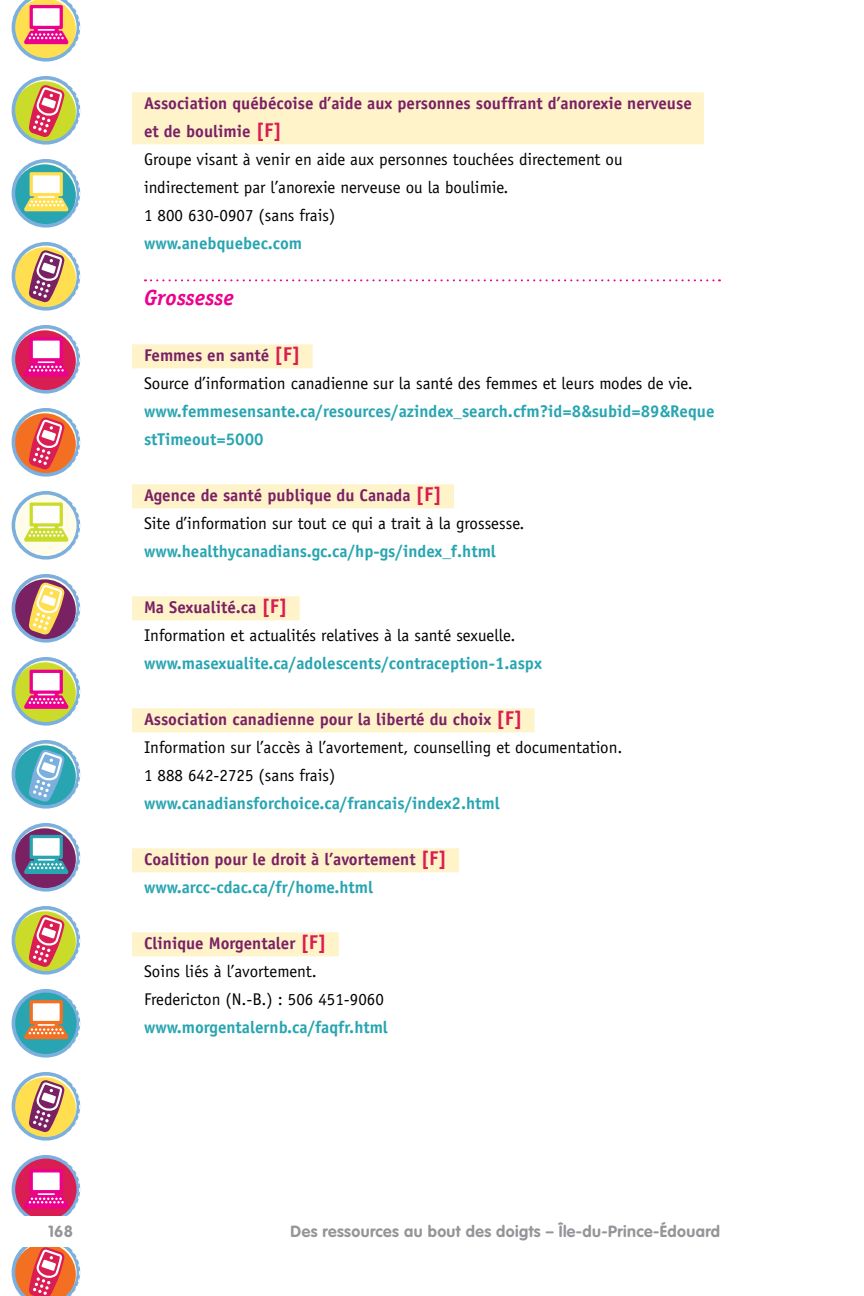
<style>
.page{position:relative;width:864px;height:1296px;background:#fff}
.page>*{position:absolute;margin:0;border:0;box-sizing:border-box;transform-origin:0 0}
.t1{font:italic 700 22px "Officina Serif";color:#ec008c}
.t2{font:17px/28px "Officina Sans";color:#000}
.t3{font:700 17px/28px "Officina Sans";color:#28a5b1}
.t4{font:700 17px/28px "Officina Sans";color:#7a2164}
.t5{font:700 16px "VAG Rounded";letter-spacing:.025em;color:#939598}
.s1{font-weight:700;color:#7a2164}
.s2{font-weight:700;font-size:20px;color:#da1d52}
.s3{font-size:20px;color:#da1d52}
.s4{color:#28a5b1}
</style>
<div class="page">
<svg style="left:15px;top:77px;width:65px;height:65px"></svg>
<div style="left:14px;top:81px;width:62px;height:62px;background:#cbdb2a;border-radius:50%"></div>
<div style="left:12px;top:76px;width:68px;height:69px;border:4px solid #7bafde;border-radius:50%"></div>
<div style="left:8px;top:74px;width:72px;height:72px;border:1px dashed #fff;border-radius:50%"></div>
<svg style="left:15px;top:160px;width:65px;height:65px"></svg>
<svg style="left:14px;top:164px;width:62px;height:62px"></svg>
<div style="left:12px;top:159px;width:68px;height:69px;border:4px solid #7bafde;border-radius:50%"></div>
<div style="left:8px;top:157px;width:72px;height:72px;border:1px dashed #fff;border-radius:50%"></div>
<svg style="left:15px;top:243px;width:65px;height:65px"></svg>
<div style="left:14px;top:247px;width:62px;height:62px;background:#ffdf4f;border-radius:50%"></div>
<div style="left:12px;top:242px;width:68px;height:69px;border:4px solid #7bafde;border-radius:50%"></div>
<div style="left:8px;top:240px;width:72px;height:72px;border:1px dashed #fff;border-radius:50%"></div>
<svg style="left:15px;top:326px;width:65px;height:65px"></svg>
<div style="left:14px;top:330px;width:62px;height:62px;background:#da1d52;border-radius:50%"></div>
<div style="left:12px;top:325px;width:68px;height:69px;border:4px solid #7bafde;border-radius:50%"></div>
<div style="left:8px;top:323px;width:72px;height:72px;border:1px dashed #fff;border-radius:50%"></div>
<svg style="left:15px;top:409px;width:65px;height:65px"></svg>
<div style="left:14px;top:413px;width:62px;height:62px;background:#f36f21;border-radius:50%"></div>
<div style="left:12px;top:408px;width:68px;height:69px;border:4px solid #7bafde;border-radius:50%"></div>
<div style="left:8px;top:406px;width:72px;height:72px;border:1px dashed #fff;border-radius:50%"></div>
<svg style="left:15px;top:492px;width:65px;height:65px"></svg>
<div style="left:12px;top:491px;width:68px;height:69px;border:4px solid #7bafde;border-radius:50%"></div>
<div style="left:8px;top:489px;width:72px;height:72px;border:1px dashed #fff;border-radius:50%"></div>
<svg style="left:15px;top:575px;width:65px;height:65px"></svg>
<div style="left:14px;top:579px;width:62px;height:62px;background:#7a2164;border-radius:50%"></div>
<div style="left:12px;top:574px;width:68px;height:69px;border:4px solid #7bafde;border-radius:50%"></div>
<div style="left:8px;top:572px;width:72px;height:72px;border:1px dashed #fff;border-radius:50%"></div>
<svg style="left:15px;top:658px;width:65px;height:65px"></svg>
<svg style="left:14px;top:662px;width:62px;height:62px"></svg>
<div style="left:12px;top:657px;width:68px;height:69px;border:4px solid #7bafde;border-radius:50%"></div>
<div style="left:8px;top:655px;width:72px;height:72px;border:1px dashed #fff;border-radius:50%"></div>
<svg style="left:15px;top:741px;width:65px;height:65px"></svg>
<div style="left:14px;top:745px;width:62px;height:62px;background:#28a5b1;border-radius:50%"></div>
<div style="left:12px;top:740px;width:68px;height:69px;border:4px solid #7bafde;border-radius:50%"></div>
<div style="left:8px;top:738px;width:72px;height:72px;border:1px dashed #fff;border-radius:50%"></div>
<svg style="left:15px;top:824px;width:65px;height:65px"></svg>
<svg style="left:14px;top:828px;width:62px;height:62px"></svg>
<div style="left:12px;top:823px;width:68px;height:69px;border:4px solid #7bafde;border-radius:50%"></div>
<div style="left:8px;top:821px;width:72px;height:72px;border:1px dashed #fff;border-radius:50%"></div>
<svg style="left:15px;top:907px;width:65px;height:65px"></svg>
<div style="left:14px;top:911px;width:62px;height:62px;background:#cbdb2a;border-radius:50%"></div>
<div style="left:12px;top:906px;width:68px;height:69px;border:4px solid #7bafde;border-radius:50%"></div>
<div style="left:8px;top:904px;width:72px;height:72px;border:1px dashed #fff;border-radius:50%"></div>
<svg style="left:13px;top:991px;width:65px;height:65px"></svg>
<div style="left:12px;top:989px;width:68px;height:69px;border:4px solid #7bafde;border-radius:50%"></div>
<div style="left:8px;top:987px;width:72px;height:72px;border:1px dashed #fff;border-radius:50%"></div>
<svg style="left:15px;top:1073px;width:65px;height:65px"></svg>
<div style="left:14px;top:1077px;width:62px;height:62px;background:#ffdf4f;border-radius:50%"></div>
<div style="left:12px;top:1072px;width:68px;height:69px;border:4px solid #7bafde;border-radius:50%"></div>
<div style="left:8px;top:1070px;width:72px;height:72px;border:1px dashed #fff;border-radius:50%"></div>
<svg style="left:13px;top:1157px;width:65px;height:65px"></svg>
<div style="left:12px;top:1155px;width:68px;height:69px;border:4px solid #7bafde;border-radius:50%"></div>
<svg style="left:11px;top:0;width:69px;height:62px"></svg>
<svg style="left:29px;top:84px;width:36px;height:54px"></svg>
<svg style="left:24px;top:172px;width:44px;height:39px"></svg>
<svg style="left:29px;top:250px;width:36px;height:53px"></svg>
<svg style="left:24px;top:337px;width:44px;height:40px"></svg>
<svg style="left:29px;top:417px;width:36px;height:53px"></svg>
<svg style="left:24px;top:503px;width:44px;height:39px"></svg>
<svg style="left:29px;top:582px;width:36px;height:53px"></svg>
<svg style="left:24px;top:670px;width:44px;height:39px"></svg>
<svg style="left:29px;top:749px;width:36px;height:53px"></svg>
<svg style="left:24px;top:835px;width:44px;height:39px"></svg>
<svg style="left:29px;top:914px;width:36px;height:53px"></svg>
<svg style="left:24px;top:1000px;width:44px;height:39px"></svg>
<svg style="left:29px;top:1080px;width:36px;height:53px"></svg>
<svg style="left:24px;top:1169px;width:44px;height:39px"></svg>
<svg style="left:11px;top:1247px;width:69px;height:49px"></svg>
<div style="left:0;top:1216px;width:864px;height:30px;background:#fff"></div>
<div style="left:132px;top:92px;width:572px;height:52px;background:#fff3ca"></div>
<svg style="left:145px;top:279px;width:575px;height:2px"></svg>
<div style="left:132px;top:344px;width:181px;height:24px;background:#fff3ca"></div>
<div style="left:132px;top:484px;width:322px;height:24px;background:#fff3ca"></div>
<div style="left:132px;top:596px;width:168px;height:24px;background:#fff3ca"></div>
<div style="left:132px;top:708px;width:403px;height:24px;background:#fff3ca"></div>
<div style="left:132px;top:848px;width:327px;height:24px;background:#fff3ca"></div>
<div style="left:132px;top:932px;width:207px;height:24px;background:#fff3ca"></div>
<p class="t2" style="left:144px;top:90px;width:549px"><span class="s1">Association québécoise d’aide aux personnes souffrant d’anorexie nerveuse et de boulimie</span> <span class="s2">[F]<br></span>Groupe visant à venir en aide aux personnes touchées directement ou indirectement par l’anorexie nerveuse ou la boulimie.<br>1 800 630-0907 (sans frais)</p>
<p class="t3" style="left:144px;top:229px;width:160px">www.anebquebec.com</p>
<p class="t1" style="left:144px;top:285px;width:92px">Grossesse</p>
<p class="t2" style="left:144px;top:342px;width:550px"><span class="s1">Femmes en santé</span> <span class="s2">[F]<br></span>Source d’information canadienne sur la santé des femmes et leurs modes de vie.</p>
<p class="t3" style="left:144px;top:397px;width:572px">www.femmesensante.ca/resources/azindex_search.cfm?id=8&amp;subid=89&amp;Reque stTimeout=5000</p>
<p class="t2" style="left:144px;top:482px;width:382px"><span class="s1">Agence de santé publique du Canada</span> <span class="s2">[F]<br></span>Site d’information sur tout ce qui a trait à la grossesse.</p>
<p class="t3" style="left:144px;top:537px;width:353px">www.healthycanadians.gc.ca/hp-gs/index_f.html</p>
<p class="t2" style="left:144px;top:594px;width:373px"><span class="s1">Ma Sexualité.ca</span> <span class="s2">[F]<br></span>Information et actualités relatives à la santé sexuelle.</p>
<p class="t3" style="left:144px;top:649px;width:399px">www.masexualite.ca/adolescents/contraception-1.aspx</p>
<p class="t2" style="left:144px;top:706px;width:480px"><span class="s1">Association canadienne pour la liberté du choix</span> <span class="s2">[F]<br></span>Information sur l’accès à l’avortement, counselling et documentation.<br>1 888 642-2725 (sans frais)</p>
<p class="t3" style="left:144px;top:789px;width:357px">www.canadiansforchoice.ca/francais/index2.html</p>
<p class="t4" style="left:144px;top:845px;width:305px">Coalition pour le droit à l’avortement <span class="s3">[F] </span><span class="s4">www.arcc-cdac.ca/fr/home.html</span></p>
<p class="t2" style="left:144px;top:930px;width:241px"><span class="s1">Clinique Morgentaler</span> <span class="s2">[F]<br></span>Soins liés à l’avortement.<br>Fredericton (N.-B.) : 506 451-9060</p>
<p class="t3" style="left:144px;top:1013px;width:246px">www.morgentalernb.ca/faqfr.html</p>
<p class="t5" style="left:48px;top:1221px;width:27px">168</p>
<p class="t5" style="left:291px;top:1221px;width:431px">Des ressources au bout des doigts – Île‑du‑Prince‑Édouard</p>
</div>
